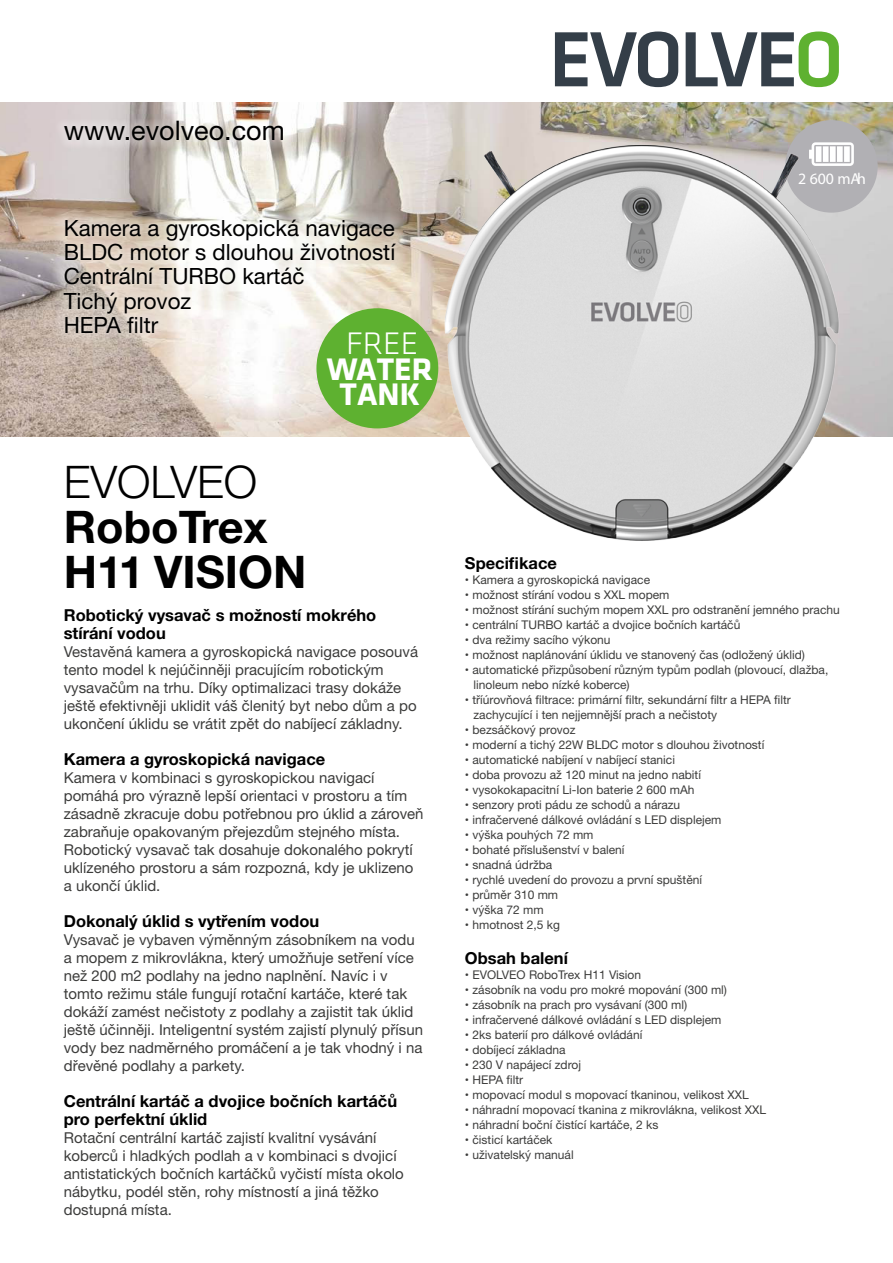
<style>
.page{position:relative;width:893px;height:1263px;background:#fff}
.page>*{position:absolute;margin:0;border:0;box-sizing:border-box;transform-origin:0 0}
.t1{font:700 45px/45px "Helvetica Neue CE";color:#000}
.t2{font:300 45px "Helvetica Neue CE";color:#000}
.t3{font:700 32.4px/26px "Klavika";color:#fff;text-align:center}
.t4{font:300 32.4px "Klavika";color:#fff}
.t5{font:27px "Helvetica Neue";color:#000}
.t6{font:22.35px/24.5px "Helvetica Neue";color:#000}
.t7{font:700 16.5px/18px "Helvetica Neue";color:#000}
.t8{font:15.9px "Myriad Pro";color:#fff}
.t9{font:15px/18px "Helvetica Neue";color:#3c3c3b}
.t10{font:12px/15px "Helvetica Neue";color:#3c3c3b}
</style>
<div class="page">
<img style="left:0;top:102px;width:893px;height:335px">
<div style="left:51px;top:206px;width:358px;height:140px;background:#fff;opacity:.58"></div>
<div style="left:55px;top:112px;width:237px;height:37px;background:#fff;opacity:.56"></div>
<svg style="left:555px;top:32px;width:123px;height:55px"></svg>
<svg style="left:686px;top:32px;width:153px;height:55px"></svg>
<div style="left:316px;top:308px;width:122px;height:120px;background:#5eb130;border-radius:50%"></div>
<div style="left:785px;top:120px;width:93px;height:93px;background:#b1b0b4;border-radius:50%"></div>
<img style="left:398px;top:132px;width:487px;height:409px">
<h3 class="t5" style="left:64px;top:111px;width:222px">www.evolveo.com</h3>
<h3 class="t6" style="left:64px;top:217px;width:333px">Kamera a gyroskopická navigace<br>BLDC motor s dlouhou životností<br>Centrální TURBO kartáč<br>Tichý provoz<br>HEPA filtr</h3>
<h2 class="t4" style="left:346px;top:326px;width:74px">FREE</h2>
<h2 class="t3" style="left:327px;top:356px;width:107px">WATER<br>TANK</h2>
<h1 class="t2" style="left:64px;top:455px;width:195px">EVOLVEO</h1>
<h1 class="t1" style="left:64px;top:505px;width:244px">RoboTrex<br>H11 VISION</h1>
<h3 class="t7" style="left:64px;top:606px;width:314px">Robotický vysavač s možností mokrého stírání vodou</h3>
<p class="t9" style="left:64px;top:643px;width:356px">Vestavěná kamera a gyroskopická navigace posouvá tento model k nejúčinněji pracujícím robotickým vysavačům na trhu. Díky optimalizaci trasy dokáže ještě efektivněji uklidit váš členitý byt nebo dům a po ukončení úklidu se vrátit zpět do nabíjecí základny.</p>
<h3 class="t7" style="left:64px;top:750px;width:263px">Kamera a gyroskopická navigace</h3>
<p class="t9" style="left:64px;top:769px;width:361px">Kamera v kombinaci s gyroskopickou navigací pomáhá pro výrazně lepší orientaci v prostoru a tím zásadně zkracuje dobu potřebnou pro úklid a zároveň zabraňuje opakovaným přejezdům stejného místa.<br>Robotický vysavač tak dosahuje dokonalého pokrytí uklízeného prostoru a sám rozpozná, kdy je uklizeno a ukončí úklid.</p>
<h3 class="t7" style="left:64px;top:912px;width:257px">Dokonalý úklid s vytřením vodou</h3>
<p class="t9" style="left:64px;top:931px;width:361px">Vysavač je vybaven výměnným zásobníkem na vodu a mopem z mikrovlákna, který umožňuje setření více než 200 m2 podlahy na jedno naplnění. Navíc i v tomto režimu stále fungují rotační kartáče, které tak dokáží zamést nečistoty z podlahy a zajistit tak úklid ještě účinněji. Inteligentní systém zajistí plynulý přísun vody bez nadměrného promáčení a je tak vhodný i na dřevěné podlahy a parkety.</p>
<h3 class="t7" style="left:64px;top:1092px;width:335px">Centrální kartáč a dvojice bočních kartáčů pro perfektní úklid</h3>
<p class="t9" style="left:64px;top:1129px;width:342px">Rotační centrální kartáč zajistí kvalitní vysávání koberců i hladkých podlah a v kombinaci s dvojicí antistatických bočních kartáčků vyčistí místa okolo nábytku, podél stěn, rohy místností a jiná těžko dostupná místa.</p>
<h3 class="t8" style="left:798px;top:169px;width:69px">2 600 mAh</h3>
<h3 class="t7" style="left:465px;top:555px;width:93px">Specifikace</h3>
<p class="t10" style="left:465px;top:573px;width:187px">• Kamera a gyroskopická navigace</p>
<p class="t10" style="left:465px;top:588px;width:206px">• možnost stírání vodou s XXL mopem</p>
<p class="t10" style="left:465px;top:603px;width:376px">• možnost stírání suchým mopem XXL pro odstranění jemného prachu</p>
<p class="t10" style="left:465px;top:618px;width:277px">• centrální TURBO kartáč a dvojice bočních kartáčů</p>
<p class="t10" style="left:465px;top:633px;width:147px">• dva režimy sacího výkonu</p>
<p class="t10" style="left:465px;top:648px;width:342px">• možnost naplánování úklidu ve stanovený čas (odložený úklid)</p>
<p class="t10" style="left:473px;top:663px;width:356px;text-indent:-9px">• automatické přizpůsobení různým typům podlah (plovoucí, dlažba, linoleum nebo nízké koberce)</p>
<p class="t10" style="left:473px;top:693px;width:319px;text-indent:-9px">• tříúrovňová filtrace: primární filtr, sekundární filtr a HEPA filtr zachycující i ten nejjemnější prach a nečistoty</p>
<p class="t10" style="left:465px;top:723px;width:112px">• bezsáčkový provoz</p>
<p class="t10" style="left:465px;top:738px;width:301px">• moderní a tichý 22W BLDC motor s dlouhou životností</p>
<p class="t10" style="left:465px;top:753px;width:212px">• automatické nabíjení v nabíjecí stanici</p>
<p class="t10" style="left:465px;top:768px;width:238px">• doba provozu až 120 minut na jedno nabití</p>
<p class="t10" style="left:465px;top:783px;width:231px">• vysokokapacitní Li-Ion baterie 2 600 mAh</p>
<p class="t10" style="left:465px;top:798px;width:217px">• senzory proti pádu ze schodů a nárazu</p>
<p class="t10" style="left:465px;top:813px;width:258px">• infračervené dálkové ovládání s LED displejem</p>
<p class="t10" style="left:465px;top:828px;width:130px">• výška pouhých 72 mm</p>
<p class="t10" style="left:465px;top:843px;width:161px">• bohaté příslušenství v balení</p>
<p class="t10" style="left:465px;top:858px;width:89px">• snadná údržba</p>
<p class="t10" style="left:465px;top:873px;width:239px">• rychlé uvedení do provozu a první spuštění</p>
<p class="t10" style="left:465px;top:888px;width:95px">• průměr 310 mm</p>
<p class="t10" style="left:465px;top:903px;width:80px">• výška 72 mm</p>
<p class="t10" style="left:465px;top:918px;width:96px">• hmotnost 2,5 kg</p>
<h3 class="t7" style="left:465px;top:949px;width:104px">Obsah balení</h3>
<p class="t10" style="left:465px;top:968px;width:178px">• EVOLVEO RoboTrex H11 Vision</p>
<p class="t10" style="left:465px;top:983px;width:264px">• zásobník na vodu pro mokré mopování (300 ml)</p>
<p class="t10" style="left:465px;top:998px;width:224px">• zásobník na prach pro vysávaní (300 ml)</p>
<p class="t10" style="left:465px;top:1013px;width:258px">• infračervené dálkové ovládání s LED displejem</p>
<p class="t10" style="left:465px;top:1028px;width:179px">• 2ks baterií pro dálkové ovládání</p>
<p class="t10" style="left:465px;top:1043px;width:102px">• dobíjecí základna</p>
<p class="t10" style="left:465px;top:1058px;width:117px">• 230 V napájecí zdroj</p>
<p class="t10" style="left:465px;top:1073px;width:60px">• HEPA filtr</p>
<p class="t10" style="left:465px;top:1088px;width:285px">• mopovací modul s mopovací tkaninou, velikost XXL</p>
<p class="t10" style="left:465px;top:1103px;width:303px">• náhradní mopovací tkanina z mikrovlákna, velikost XXL</p>
<p class="t10" style="left:465px;top:1118px;width:195px">• náhradní boční čistící kartáče, 2 ks</p>
<p class="t10" style="left:465px;top:1133px;width:89px">• čisticí kartáček</p>
<p class="t10" style="left:465px;top:1148px;width:110px">• uživatelský manuál</p>
</div>
